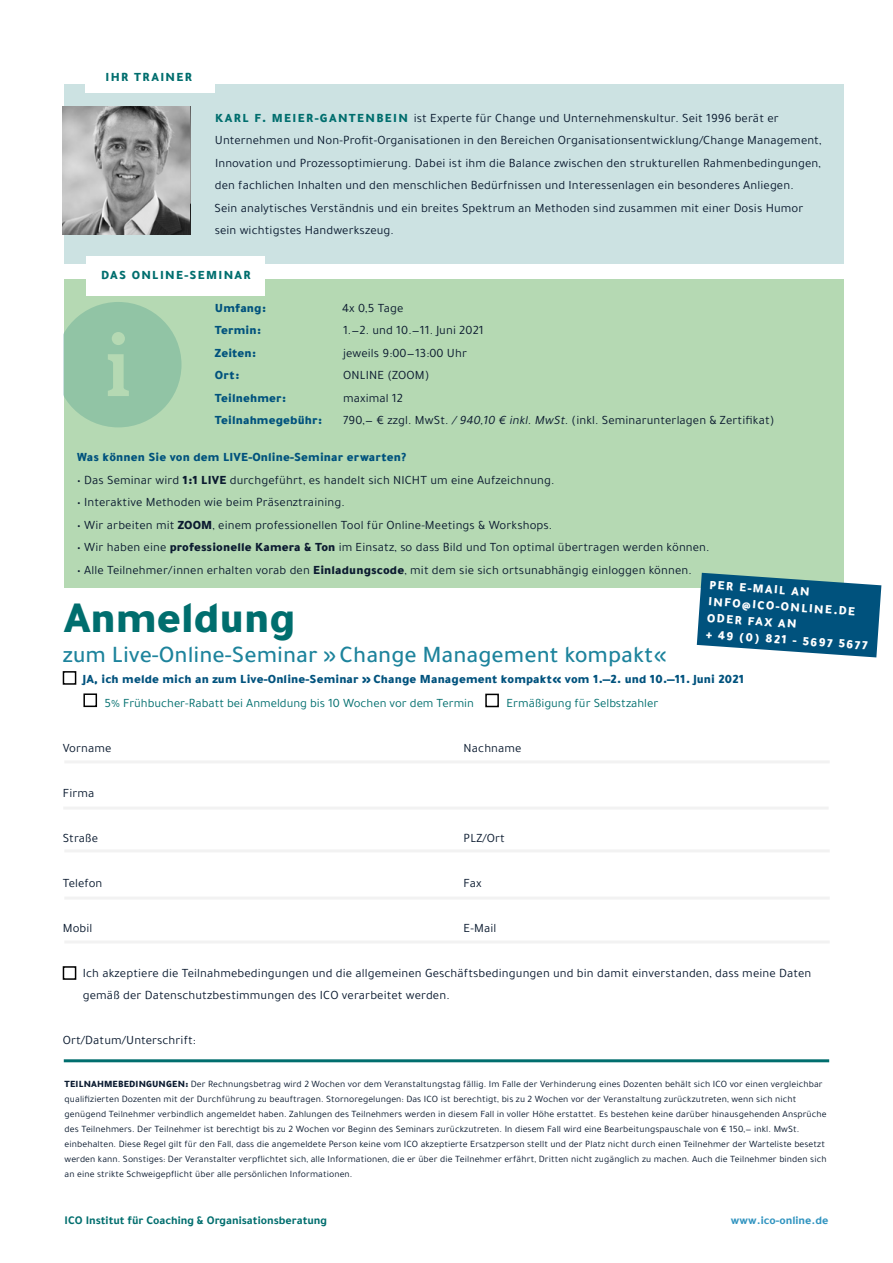
<style>
.page{position:relative;width:893px;height:1263px;background:#fff}
.page>*{position:absolute;margin:0;border:0;box-sizing:border-box;transform-origin:0 0}
.t1{font:900 45px "Tajawal";color:#006e6e}
.t2{font:500 24px "Tajawal";color:#1d839c}
.t3{font:12.75px/22.5px "Tajawal";letter-spacing:.01em;color:#0b1b30}
.t4{font:900 12.75px "Tajawal";letter-spacing:.01em;color:#00527d}
.t5{font:12.75px "Tajawal";color:#006e6e}
.t6{font:900 12.75px/16.5px "Tajawal";color:#fff}
.t7{font:900 12.75px "Tajawal";letter-spacing:.1em;color:#006e6e}
.t8{font:700 12px "Tajawal";color:#006e6e}
.t9{font:700 12px "Tajawal";color:#3194c0}
.t10{font:9.75px/15px "Tajawal";letter-spacing:.01em;color:#0b1b30}
.s1{font-weight:900;color:#006e6e}
.s2{font-style:italic}
.s3{font-weight:900}
</style>
<div class="page">
<div style="left:64px;top:84px;width:779px;height:180px;background:#cce2e2"></div>
<div style="left:85px;top:58px;width:129px;height:35px;background:#fff"></div>
<div style="left:63px;top:671px;width:13px;height:14px;border:2px solid #000"></div>
<div style="left:63px;top:966px;width:13px;height:14px;border:2px solid #000"></div>
<hr style="left:64px;top:760px;width:766px;height:3px;background:#f2f2f2">
<hr style="left:63px;top:806px;width:766px;height:3px;background:#f2f2f2">
<hr style="left:64px;top:849px;width:766px;height:3px;background:#f2f2f2">
<hr style="left:64px;top:896px;width:766px;height:3px;background:#f2f2f2">
<hr style="left:64px;top:940px;width:766px;height:3px;background:#f2f2f2">
<hr style="left:64px;top:1059px;width:765px;height:3px;background:#006e6e">
<div style="left:64px;top:279px;width:779px;height:309px;background:#b5d9b3"></div>
<svg style="left:64px;top:302px;width:117px;height:125px"></svg>
<div style="left:83px;top:693px;width:14px;height:14px;border:2px solid #000"></div>
<div style="left:485px;top:694px;width:14px;height:13px;border:2px solid #000"></div>
<svg style="left:697px;top:573px;width:184px;height:84px;background:#246b8d"></svg>
<div style="left:86px;top:256px;width:178px;height:40px;background:#fff"></div>
<img style="left:63px;top:106px;width:126px;height:128px">
<p class="t7" style="left:106px;top:66px;width:88px">IHR TRAINER</p>
<p class="t3" style="left:215px;top:106px;width:608px"><span class="s1">KARL F. MEIER-GANTENBEIN</span> ist Experte für Change und Unternehmenskultur. Seit 1996 berät er Unternehmen und Non-Profit-Organisationen in den Bereichen Organisationsentwicklung/Change Management, Innovation und Prozessoptimierung. Dabei ist ihm die Balance zwischen den strukturellen Rahmenbedingungen, den fachlichen Inhalten und den menschlichen Bedürfnissen und Interessenlagen ein besonderes Anliegen.<br>Sein analytisches Verständnis und ein breites Spektrum an Methoden sind zusammen mit einer Dosis Humor sein wichtigstes Handwerkszeug.</p>
<p class="t7" style="left:101px;top:264px;width:151px">DAS ONLINE-SEMINAR</p>
<p class="t4" style="left:215px;top:297px;width:53px">Umfang:</p>
<p class="t3" style="left:342px;top:297px;width:63px">4x 0,5 Tage</p>
<p class="t4" style="left:215px;top:319px;width:48px">Termin:</p>
<p class="t3" style="left:343px;top:319px;width:142px">1.—2. und 10.—11. Juni 2021</p>
<p class="t4" style="left:215px;top:342px;width:43px">Zeiten:</p>
<p class="t3" style="left:343px;top:342px;width:125px">jeweils 9:00—13:00 Uhr</p>
<p class="t4" style="left:215px;top:364px;width:26px">Ort:</p>
<p class="t3" style="left:343px;top:364px;width:88px">ONLINE (ZOOM)</p>
<p class="t4" style="left:215px;top:387px;width:73px">Teilnehmer:</p>
<p class="t3" style="left:343px;top:387px;width:61px">maximal 12</p>
<p class="t4" style="left:215px;top:409px;width:109px">Teilnahmegebühr:</p>
<p class="t3" style="left:343px;top:409px;width:433px">790,— € zzgl. MwSt. <span class="s2">/940,10 € inkl.MwSt.</span>(inkl. Seminarunterlagen &amp; Zertifikat)</p>
<p class="t4" style="left:77px;top:446px;width:331px">Was können Sie von dem LIVE-Online-Seminar erwarten?</p>
<p class="t3" style="left:77px;top:468px;width:479px">• Das Seminar wird <span class="s3">1:1 LIVE</span> durchgeführt, es handelt sich NICHT um eine Aufzeichnung.</p>
<p class="t3" style="left:77px;top:491px;width:269px">• Interaktive Methoden wie beim Präsenztraining.</p>
<p class="t3" style="left:77px;top:513px;width:476px">• Wir arbeiten mit <span class="s3">ZOOM</span>, einem professionellen Tool für Online-Meetings &amp; Workshops.</p>
<p class="t3" style="left:77px;top:536px;width:634px">• Wir haben eine <span class="s3">professionelle Kamera &amp; Ton</span> im Einsatz, so dass Bild und Ton optimal übertragen werden können.</p>
<p class="t3" style="left:77px;top:558px;width:616px">• Alle Teilnehmer/innen erhalten vorab den <span class="s3">Einladungscode</span>, mit dem sie sich ortsunabhängig einloggen können.</p>
<p class="t6" style="left:710px;top:576px;width:163px;rotate:4deg">PER E-MAIL AN<br>INFO@ICO-ONLINE.DE<br>ODER FAX AN<br>+ 49 (0) 821 - 5697 5677</p>
<h1 class="t1" style="left:64px;top:579px;width:233px">Anmeldung</h1>
<h2 class="t2" style="left:63px;top:637px;width:605px">zum Live-Online-Seminar » Change Management kompakt«</h2>
<p class="t4" style="left:83px;top:667px;width:663px">JA, ich melde mich an zum Live-Online-Seminar » Change Management kompakt« vom 1.—2. und 10.—11. Juni 2021</p>
<p class="t5" style="left:104px;top:694px;width:371px">5% Frühbucher-Rabatt bei Anmeldung bis 10 Wochen vor dem Termin</p>
<p class="t5" style="left:507px;top:694px;width:153px">Ermäßigung für Selbstzahler</p>
<p class="t3" style="left:464px;top:736px;width:59px">Nachname</p>
<p class="t3" style="left:63px;top:736px;width:50px">Vorname</p>
<p class="t3" style="left:63px;top:781px;width:33px">Firma</p>
<p class="t3" style="left:63px;top:826px;width:37px">Straße</p>
<p class="t3" style="left:63px;top:871px;width:41px">Telefon</p>
<p class="t3" style="left:63px;top:916px;width:31px">Mobil</p>
<p class="t3" style="left:83px;top:961px;width:730px">Ich akzeptiere die Teilnahmebedingungen und die allgemeinen Geschäftsbedingungen und bin damit einverstanden, dass meine Daten gemäß der Datenschutzbestimmungen des ICO verarbeitet werden.</p>
<p class="t3" style="left:63px;top:1029px;width:135px">Ort/Datum/Unterschrift:</p>
<p class="t10" style="left:65px;top:1077px;width:764px"><span class="s3">TEILNAHMEBEDINGUNGEN:</span> Der Rechnungsbetrag wird 2 Wochen vor dem Veranstaltungstag fällig. Im Falle der Verhinderung eines Dozenten behält sich ICO vor einen vergleichbar qualifizierten Dozenten mit der Durchführung zu beauftragen. Stornoregelungen: Das ICO ist berechtigt, bis zu 2 Wochen vor der Veranstaltung zurückzutreten, wenn sich nicht genügend Teilnehmer verbindlich angemeldet haben. Zahlungen des Teilnehmers werden in diesem Fall in voller Höhe erstattet. Es bestehen keine darüber hinausgehenden Ansprüche des Teilnehmers. Der Teilnehmer ist berechtigt bis zu 2 Wochen vor Beginn des Seminars zurückzutreten. In diesem Fall wird eine Bearbeitungspauschale von € 150,— inkl. MwSt. einbehalten. Diese Regel gilt für den Fall, dass die angemeldete Person keine vom ICO akzeptierte Ersatzperson stellt und der Platz nicht durch einen Teilnehmer der Warteliste besetzt werden kann. Sonstiges: Der Veranstalter verpflichtet sich, alle Informationen, die er über die Teilnehmer erfährt, Dritten nicht zugänglich zu machen. Auch die Teilnehmer binden sich an eine strikte Schweigepflicht über alle persönlichen Informationen.</p>
<p class="t3" style="left:464px;top:826px;width:43px">PLZ/Ort</p>
<p class="t3" style="left:464px;top:871px;width:19px">Fax</p>
<p class="t3" style="left:464px;top:916px;width:34px">E-Mail</p>
<p class="t8" style="left:65px;top:1211px;width:264px">ICO Institut für Coaching &amp; Organisationsberatung</p>
<p class="t9" style="left:731px;top:1211px;width:99px">www.ico-online.de</p>
</div>
